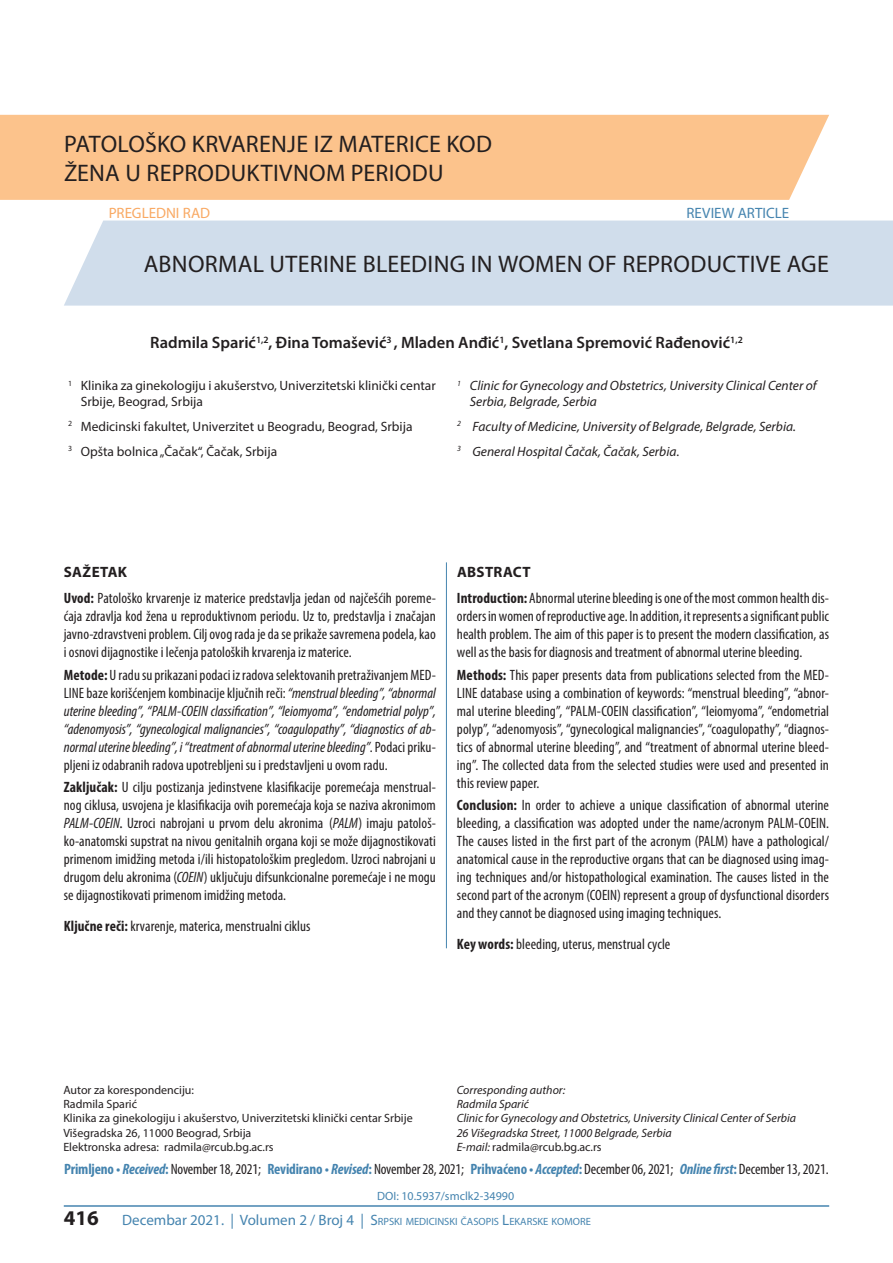
<style>
.page{position:relative;width:893px;height:1263px;background:#fff}
.page>*{position:absolute;margin:0;border:0;box-sizing:border-box;transform-origin:0 0}
.t1{font:24px/28.8px "Myriad Pro";letter-spacing:.01em;color:#231f20}
.t2{font:700 21px "Myriad Pro";color:#231f20}
.t3{font:600 16.5px "Myriad Pro";color:#231f20}
.t4{font:condensed 15px/18px "Myriad Pro";color:#231f20;text-align:justify}
.t5{font:italic condensed 15px/18px "Myriad Pro";color:#231f20;text-align:justify}
.t6{font:15px "Myriad Pro";color:#4584af}
.t7{font:15px "Myriad Pro";color:#f9a963}
.t8{font:italic 13.5px/16.2px "Myriad Pro";color:#231f20}
.t9{font:13.5px/16.2px "Myriad Pro";color:#231f20}
.t10{font:12px/14.4px "Myriad Pro";color:#231f20}
.t11{font:italic 12px/14.4px "Myriad Pro";color:#231f20}
.t12{font:12px "Myriad Pro";color:#4584af}
.t13{font:10.5px "Myriad Pro";color:#4584af}
.s1{font-weight:700;font-stretch:normal}
.s2{font-weight:700}
.s3{font-weight:700;font-style:normal}
.s4{font-style:normal}
.s5{font-style:italic}
.s6{font-stretch:normal}
.s7{font-weight:700;color:#4584af}
.s8{font-weight:700;font-style:italic;color:#4584af}
.s9{font-size:15px}
</style>
<div class="page">
<hr style="left:64px;top:1205px;width:765px;height:2px;background:#4584af">
<div style="left:0;top:115px;width:829px;height:85px;background:#fcc38c"></div>
<div style="left:64px;top:221px;width:829px;height:85px;background:#d0ddeb"></div>
<hr style="left:446px;top:562px;width:1px;height:386px;background:#4584af">
<h1 class="t1" style="left:64px;top:129px;width:430px">PATOLOŠKO KRVARENJE IZ MATERICE KOD<br>ŽENA U REPRODUKTIVNOM PERIODU</h1>
<p class="t7" style="left:109px;top:204px;width:49px">PREGLEDNI</p>
<p class="t7" style="left:183px;top:204px;width:10px">RAD</p>
<p class="t6" style="left:686px;top:204px;width:60px">REVIEW ARTIC</p>
<p class="t6" style="left:775px;top:204px;width:14px">LE</p>
<h1 class="t1" style="left:144px;top:249px;width:687px">ABNORMAL UTERINE BLEEDING IN WOMEN OF REPRODUCTIVE AGE</h1>
<p class="t3" style="left:150px;top:332px;width:594px">Radmila Sparić<sup>1,2</sup>, Đina Tomašević<sup>3</sup> , Mladen Anđić<sup>1</sup>, Svetlana Spremović Rađenović<sup>1,2</sup></p>
<p class="t9" style="left:81px;top:377px;width:357px;text-indent:-13px"><sup>1</sup> Klinika za ginekologiju i akušerstvo, Univerzitetski klinički centar<br>Srbije, Beograd, Srbija</p>
<p class="t9" style="left:68px;top:414px;width:346px;line-height:24.8px"><sup>2</sup> Medicinski fakultet, Univerzitet u Beogradu, Beograd, Srbija<br><sup>3</sup> Opšta bolnica „Čačak“, Čačak, Srbija</p>
<p class="t8" style="left:470px;top:377px;width:348px;text-indent:-13px"><sup>1</sup> Clinic for Gynecology and Obstetrics, University Clinical Center of<br>Serbia, Belgrade, Serbia</p>
<p class="t8" style="left:457px;top:414px;width:341px;line-height:24.8px"><sup>2</sup> Faculty of Medicine, University of Belgrade, Belgrade, Serbia.<br><sup>3</sup> General Hospital Čačak, Čačak, Serbia.</p>
<p class="t4" style="left:64px;top:558px;width:374px;line-height:26.5px"><span class="s1">SAŽETAK<br></span><span class="s2">Uvod:</span> Patološko krvarenje iz materice predstavlja jedan od najčešćih poreme-</p>
<p class="t4" style="left:64px;top:607px;width:374px">ćaja zdravlja kod žena u reproduktivnom periodu. Uz to, predstavlja i značajan javno-zdravstveni problem. Cilj ovog rada je da se prikaže savremena podela, kao i osnovi dijagnostike i lečenja patoloških krvarenja iz materice.</p>
<p class="t5" style="left:64px;top:665px;width:374px"><span class="s3">Metode:</span> <span class="s4">U radu su prikazani podaci iz radova selektovanih pretraživanjem MED-LINE baze korišćenjem kombinacije ključnih reči:</span> “menstrual bleeding”, “abnormal uterine bleeding”, “PALM-COEIN classification”, “leiomyoma”, “endometrial polyp”, “adenomyosis”, “gynecological malignancies”, “coagulopathy”, “diagnostics of ab&shy;normal uterine bleeding”, i “treatment of abnormal uterine bleeding”<span class="s4">. Podaci priku&shy;pljeni iz odabranih radova upotrebljeni su i predstavljeni u ovom radu.</span></p>
<p class="t4" style="left:64px;top:778px;width:374px"><span class="s2">Zaključak:</span> U cilju postizanja jedinstvene klasifikacije poremećaja menstrual&shy;nog ciklusa, usvojena je klasifikacija ovih poremećaja koja se naziva akronimom <span class="s5">PALM-COEIN</span><span class="s6">.</span> Uzroci nabrojani u prvom delu akronima (<span class="s5">PALM</span>) imaju patološ&shy;ko-anatomski supstrat na nivou genitalnih organa koji se može dijagnostikovati primenom imidžing metoda i/ili histopatološkim pregledom. Uzroci nabrojani u drugom delu akronima (<span class="s5">COEIN</span>) uključuju difsunkcionalne poremećaje i ne mogu se dijagnostikovati primenom imidžing metoda.</p>
<p class="t4" style="left:64px;top:916px;width:248px"><span class="s2">Ključne reči:</span> krvarenje, materica, menstrualni ciklus</p>
<p class="t4" style="left:457px;top:558px;width:374px;line-height:26.5px"><span class="s1">ABSTRACT<br></span><span class="s2">Introduction:</span> Abnormal uterine bleeding is one of the most common health dis-</p>
<p class="t4" style="left:457px;top:607px;width:374px">orders in women of reproductive age. In addition, it represents a significant public health problem. The aim of this paper is to present the modern classification, as well as the basis for diagnosis and treatment of abnormal uterine bleeding.</p>
<p class="t4" style="left:457px;top:665px;width:374px"><span class="s2">Methods:</span> This paper presents data from publications selected from the MED-LINE database using a combination of keywords: “menstrual bleeding”, “abnor&shy;mal uterine bleeding”, “PALM-COEIN classification”, “leiomyoma”, “endometrial polyp”, “adenomyosis”, “gynecological malignancies”, “coagulopathy”, “diagnos&shy;tics of abnormal uterine bleeding”, and “treatment of abnormal uterine bleed&shy;ing”. The collected data from the selected studies were used and presented in this review paper.</p>
<p class="t4" style="left:457px;top:796px;width:374px"><span class="s2">Conclusion:</span> In order to achieve a unique classification of abnormal uterine bleeding, a classification was adopted under the name/acronym PALM-COEIN.<br>The causes listed in the first part of the acronym (PALM) have a pathological/ anatomical cause in the reproductive organs that can be diagnosed using imag&shy;ing techniques and/or histopathological examination. The causes listed in the second part of the acronym (COEIN) represent a group of dysfunctional disorders and they cannot be diagnosed using imaging techniques.</p>
<p class="t4" style="left:457px;top:934px;width:215px"><span class="s2">Key words:</span> bleeding, uterus, menstrual cycle</p>
<p class="t10" style="left:63px;top:1082px;width:351px">Autor za korespondenciju:<br>Radmila Sparić<br>Klinika za ginekologiju i akušerstvo, Univerzitetski klinički centar Srbije Višegradska 26, 11000 Beograd, Srbija<br>Elektronska adresa: radmila@rcub.bg.ac.rs</p>
<p class="t11" style="left:457px;top:1082px;width:341px">Corresponding author:<br>Radmila Sparić<br>Clinic for Gynecology and Obstetrics, University Clinical Center of Serbia 26 Višegradska Street, 11000 Belgrade, Serbia<br>E-mail: <span class="s4">radmila@rcub.bg.ac.rs</span></p>
<p class="t4" style="left:64px;top:1159px;width:766px"><span class="s7">Primljeno •</span> <span class="s8">Received</span><span class="s7">:</span> November 18, 2021; <span class="s7">Revidirano •</span> <span class="s8">Revised</span><span class="s7">:</span> November 28, 2021; <span class="s7">Prihvaćeno •</span> <span class="s8">Accepted</span><span class="s7">:</span> December 06, 2021; <span class="s8">Online first</span><span class="s7">:</span> December 13, 2021.</p>
<p class="t12" style="left:377px;top:1188px;width:138px">DOI: 10.5937/smclk2-34990</p>
<h2 class="t2" style="left:64px;top:1204px;width:36px">416</h2>
<p class="t13" style="left:122px;top:1215px;width:470px"><span class="s9">Decembar 2021. | Volumen 2 / Broj 4 |</span> <span class="s9">S</span>RPSKI MEDICINSKI ČASOPIS <span class="s9">L</span>EKARSKE KOMORE</p>
</div>
